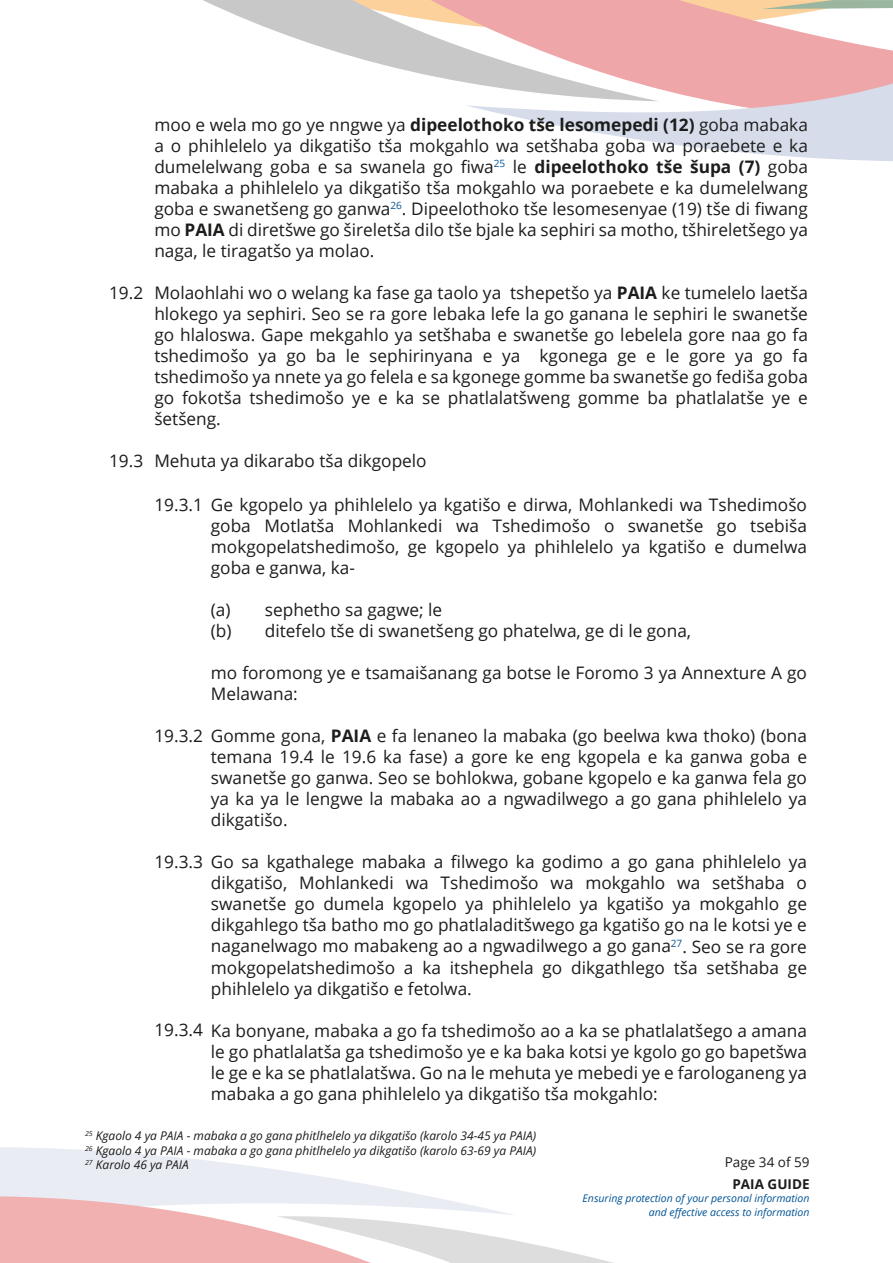
<style>
.page{position:relative;width:893px;height:1263px;background:#fff}
.page>*{position:absolute;margin:0;border:0;box-sizing:border-box;transform-origin:0 0}
.t1{font:17.25px/21px "Open Sans";color:#1c1c1b;text-align:justify}
.t2{font:13.5px "Open Sans";color:#1c1c1b}
.t3{font:700 13.5px "Open Sans";color:#1c1c1b}
.t4{font:italic 12px/14.4px "Open Sans";color:#1c1c1b;text-align:justify}
.t5{font:italic 10.5px/13.5px "Open Sans";color:#025495;text-align:right}
.s1{font-weight:700}
</style>
<div class="page">
<svg style="left:0;top:1147px;width:614px;height:116px"></svg>
<svg style="left:659px;top:0;width:234px;height:83px;fill:#efa6a9"></svg>
<svg style="left:203px;top:0;width:456px;height:83px"></svg>
<svg style="left:466px;top:83px;width:427px;height:78px"></svg>
<p class="t1" style="left:109px;top:284px;width:36px">19.2</p>
<p class="t1" style="left:109px;top:452px;width:36px">19.3</p>
<p class="t1" style="left:154px;top:116px;width:655px">moo e wela mo go ye nngwe ya <span class="s1">dipeelothoko töe lesomepedi (12)</span> goba mabaka a o phihlelelo ya dikgatiöo töa mokgahlo wa setöhaba goba wa poraebete e ka dumelelwang goba e sa swanela go fiwa<sup>25</sup> le <span class="s1">dipeelothoko töe öupa (7)</span> goba mabaka a phihlelelo ya dikgatišo tša mokgahlo wa poraebete e ka dumelelwang goba e swanetöeng go ganwa<sup>26</sup>. Dipeelothoko tše lesomesenyae (19) tše di fiwang mo <span class="s1">PAIA</span> di diretšwe go šireletša dilo tše bjale ka sephiri sa motho, tšhireletšego ya naga, le tiragatöo ya molao.</p>
<p class="t1" style="left:154px;top:284px;width:655px">Molaohlahi wo o welang ka fase ga taolo ya tshepetöo ya <span class="s1">PAIA</span> ke tumelelo laetša hlokego ya sephiri. Seo se ra gore lebaka lefe la go ganana le sephiri le swanetöe go hlaloswa. Gape mekgahlo ya setöhaba e swanetöe go lebelela gore naa go fa tshedimoöo ya go ba le sephirinyana e ya kgonega ge e le gore ya go fa tshedimoöo ya nnete ya go felela e sa kgonege gomme ba swanetöe go fediöa goba go fokotöa tshedimoöo ye e ka se phatlalatöweng gomme ba phatlalatöe ye e öetöeng.</p>
<p class="t1" style="left:154px;top:449px;width:274px">Mehuta ya dikarabo tša dikgopelo</p>
<p class="t1" style="left:154px;top:496px;width:50px">19.3.1</p>
<p class="t1" style="left:211px;top:496px;width:598px">Ge kgopelo ya phihlelelo ya kgatiöo e dirwa, Mohlankedi wa Tshedimoöo goba Motlatöa Mohlankedi wa Tshedimoöo o swanetöe go tsebiöa mokgopelatshedimošo, ge kgopelo ya phihlelelo ya kgatišo e dumelwa goba e ganwa, ka-</p>
<p class="t1" style="left:211px;top:599px;width:482px">(a) sephetho sa gagwe; le<br>(b) ditefelo töe di swanetöeng go phatelwa, ge di le gona,</p>
<p class="t1" style="left:211px;top:662px;width:598px">mo foromong ye e tsamaišanang ga botse le Foromo 3 ya Annexture A go<br>Melawana:</p>
<p class="t1" style="left:211px;top:727px;width:598px">Gomme gona, <span class="s1">PAIA</span> e fa lenaneo la mabaka (go beelwa kwa thoko) (bona temana 19.4 le 19.6 ka fase) a gore ke eng kgopela e ka ganwa goba e swanetöe go ganwa. Seo se bohlokwa, gobane kgopelo e ka ganwa fela go ya ka ya le lengwe la mabaka ao a ngwadilwego a go gana phihlelelo ya dikgatiöo.</p>
<p class="t1" style="left:211px;top:851px;width:598px">Go sa kgathalege mabaka a filwego ka godimo a go gana phihlelelo ya dikgatiöo, Mohlankedi wa Tshedimoöo wa mokgahlo wa setöhaba o swanetše go dumela kgopelo ya phihlelelo ya kgatišo ya mokgahlo ge dikgahlego töa batho mo go phatlaladitöwego ga kgatiöo go na le kotsi ye e naganelwago mo mabakeng ao a ngwadilwego a go gana<sup>27</sup>. Seo se ra gore mokgopelatshedimoöo a ka itshephela go dikgathlego töa setöhaba ge phihlelelo ya dikgatiöo e fetolwa.</p>
<p class="t1" style="left:211px;top:1021px;width:598px">Ka bonyane, mabaka a go fa tshedimoöo ao a ka se phatlalatöego a amana le go phatlalatöa ga tshedimoöo ye e ka baka kotsi ye kgolo go go bapetöwa le ge e ka se phatlalatšwa. Go na le mehuta ye mebedi ye e farologaneng ya mabaka a go gana phihlelelo ya dikgatišo tša mokgahlo:</p>
<p class="t1" style="left:154px;top:727px;width:50px">19.3.2</p>
<p class="t1" style="left:154px;top:853px;width:50px">19.3.3</p>
<p class="t1" style="left:154px;top:1021px;width:50px">19.3.4</p>
<p class="t4" style="left:85px;top:1130px;width:453px"><sup>25</sup> Kgaolo 4 ya PAIA - mabaka a go gana phitlhelelo ya dikgatiöo (karolo 34-45 ya PAIA)<br><sup>26</sup> Kgaolo 4 ya PAIA - mabaka a go gana phitlhelelo ya dikgatiöo (karolo 63-69 ya PAIA)<br><sup>27</sup> Karolo 46 ya PAIA</p>
<p class="t2" style="left:725px;top:1156px;width:86px">Page 34 of 59</p>
<p class="t3" style="left:732px;top:1178px;width:79px">PAIA GUIDE</p>
<p class="t5" style="left:583px;top:1192px;width:228px">Ensuring protection of your personal information and effective access to information</p>
</div>
